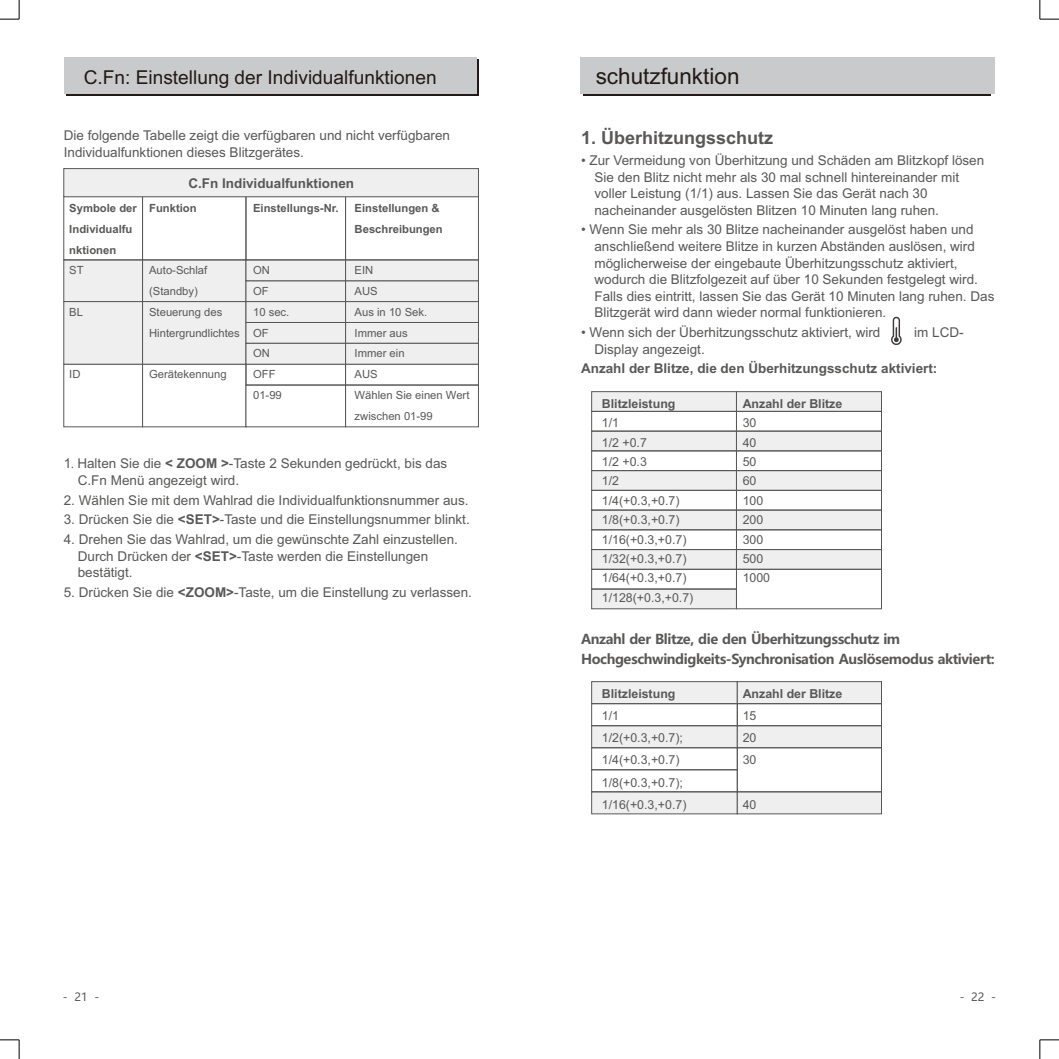
<style>
.page{position:relative;width:1059px;height:1059px;background:#fff}
.page>*{position:absolute;margin:0;border:0;box-sizing:border-box;transform-origin:0 0}
.t1{font:22.5px "Arial";color:#231916}
.t2{font:19.12px "Arial";color:#231916}
.t3{font:700 18px "Arial";color:#595857}
.t4{font:13.5px/16.7px "Arial";color:#595857}
.t5{font:700 13.5px/19.6px "Microsoft Ya Hei";letter-spacing:-.03em;color:#595857}
.t6{font:700 13.5px "Arial";color:#595857}
.t7{font:12.38px/19.3px "Arial";color:#595857}
.t8{font:700 12.38px "Arial";color:#595857}
.t9{font:11.25px/20.7px "Arial";color:#595857}
.t10{font:700 11.25px/20.7px "Arial";color:#595857}
.t11{font:11.25px "Microsoft Ya Hei";color:#595857}
.s1{font-family:"Microsoft Ya Hei";font-size:11.25px}
.s2{font-weight:700}
</style>
<div class="page">
<svg style="left:0;top:1039px;width:20px;height:20px"></svg>
<svg style="left:1039px;top:1039px;width:20px;height:20px"></svg>
<svg style="left:1039px;top:0;width:20px;height:20px"></svg>
<svg style="left:0;top:0;width:20px;height:20px"></svg>
<div style="left:583px;top:59px;width:407px;height:37px;background:#231916"></div>
<div style="left:580px;top:57px;width:415px;height:37px;background:#c9cacb"></div>
<div style="left:591px;top:725px;width:147px;height:23px;background:#efeff0"></div>
<div style="left:591px;top:681px;width:147px;height:23px;background:#efeff0;border:1px solid #595857"></div>
<div style="left:591px;top:791px;width:147px;height:23px;background:#efeff0;border:1px solid #595857"></div>
<div style="left:737px;top:681px;width:145px;height:23px;background:#efeff0;border:1px solid #595857"></div>
<div style="left:737px;top:725px;width:145px;height:23px;background:#efeff0"></div>
<div style="left:737px;top:791px;width:145px;height:23px;background:#efeff0;border:1px solid #595857"></div>
<div style="left:591px;top:588px;width:146px;height:21px;background:#efeff0;border:1px solid #595857"></div>
<div style="left:591px;top:431px;width:146px;height:20px;background:#efeff0"></div>
<div style="left:591px;top:391px;width:146px;height:21px;background:#efeff0;border:1px solid #595857"></div>
<div style="left:591px;top:470px;width:146px;height:21px;background:#efeff0"></div>
<div style="left:736px;top:431px;width:146px;height:20px;background:#efeff0"></div>
<div style="left:736px;top:391px;width:146px;height:21px;background:#efeff0;border:1px solid #595857"></div>
<div style="left:736px;top:470px;width:146px;height:21px;background:#efeff0"></div>
<div style="left:591px;top:549px;width:146px;height:21px;background:#efeff0"></div>
<div style="left:591px;top:509px;width:146px;height:21px;background:#efeff0;border:1px solid #595857"></div>
<div style="left:736px;top:549px;width:146px;height:21px;background:#efeff0"></div>
<div style="left:736px;top:509px;width:146px;height:21px;background:#efeff0;border:1px solid #595857"></div>
<div style="left:591px;top:450px;width:146px;height:21px;border:1px solid #595857"></div>
<div style="left:591px;top:411px;width:146px;height:21px;border:1px solid #595857"></div>
<div style="left:591px;top:490px;width:146px;height:20px;border:1px solid #595857"></div>
<div style="left:736px;top:450px;width:146px;height:21px;border:1px solid #595857"></div>
<div style="left:736px;top:411px;width:146px;height:21px;border:1px solid #595857"></div>
<div style="left:736px;top:490px;width:146px;height:20px;border:1px solid #595857"></div>
<div style="left:591px;top:529px;width:146px;height:21px;border:1px solid #595857"></div>
<div style="left:736px;top:569px;width:146px;height:40px;border:1px solid #595857"></div>
<div style="left:736px;top:529px;width:146px;height:21px;border:1px solid #595857"></div>
<div style="left:591px;top:569px;width:146px;height:20px;border:1px solid #595857"></div>
<div style="left:591px;top:747px;width:147px;height:23px;border:1px solid #595857"></div>
<div style="left:591px;top:703px;width:147px;height:23px;border:1px solid #595857"></div>
<div style="left:591px;top:769px;width:147px;height:23px;border:1px solid #595857"></div>
<div style="left:737px;top:703px;width:145px;height:23px;border:1px solid #595857"></div>
<div style="left:737px;top:747px;width:145px;height:45px;border:1px solid #595857"></div>
<svg style="left:891px;top:316px;width:11px;height:29px"></svg>
<div style="left:66px;top:59px;width:412px;height:37px;background:#231916"></div>
<div style="left:64px;top:57px;width:412px;height:37px;background:#c9cacb"></div>
<div style="left:345px;top:384px;width:134px;height:43px;background:#fff;border:1px solid #595857"></div>
<div style="left:142px;top:364px;width:104px;height:63px;background:#fff;border:1px solid #595857"></div>
<div style="left:63px;top:364px;width:80px;height:63px;background:#fff;border:1px solid #595857"></div>
<div style="left:345px;top:364px;width:134px;height:21px;border:1px solid #595857"></div>
<div style="left:245px;top:384px;width:101px;height:43px;background:#fff;border:1px solid #595857"></div>
<div style="left:245px;top:364px;width:101px;height:21px;border:1px solid #595857"></div>
<div style="left:345px;top:280px;width:134px;height:22px;background:#efeff0"></div>
<div style="left:345px;top:259px;width:134px;height:22px;background:#efeff0;border:1px solid #595857"></div>
<div style="left:142px;top:259px;width:104px;height:43px;background:#efeff0;border:1px solid #595857"></div>
<div style="left:63px;top:259px;width:80px;height:43px;background:#efeff0;border:1px solid #595857"></div>
<div style="left:245px;top:280px;width:101px;height:22px;background:#efeff0"></div>
<div style="left:245px;top:259px;width:101px;height:22px;background:#efeff0;border:1px solid #595857"></div>
<div style="left:345px;top:322px;width:134px;height:22px;background:#efeff0"></div>
<div style="left:345px;top:301px;width:134px;height:22px;background:#efeff0;border:1px solid #595857"></div>
<div style="left:142px;top:301px;width:104px;height:64px;background:#efeff0;border:1px solid #595857"></div>
<div style="left:63px;top:301px;width:80px;height:64px;background:#efeff0;border:1px solid #595857"></div>
<div style="left:245px;top:322px;width:101px;height:22px;background:#efeff0"></div>
<div style="left:245px;top:301px;width:101px;height:22px;background:#efeff0;border:1px solid #595857"></div>
<div style="left:345px;top:343px;width:134px;height:22px;background:#efeff0;border:1px solid #595857"></div>
<div style="left:245px;top:343px;width:101px;height:22px;background:#efeff0;border:1px solid #595857"></div>
<div style="left:63px;top:195px;width:80px;height:65px;border:1px solid #595857"></div>
<div style="left:142px;top:195px;width:104px;height:65px;border:1px solid #595857"></div>
<div style="left:245px;top:195px;width:101px;height:65px;border:1px solid #595857"></div>
<div style="left:345px;top:195px;width:134px;height:65px;border:1px solid #595857"></div>
<div style="left:63px;top:168px;width:416px;height:29px;background:#efeff0;border:1px solid #595857"></div>
<h2 class="t2" style="left:84px;top:70px;width:354px">C.Fn: Einstellung der Individualfunktionen</h2>
<p class="t4" style="left:64px;top:128px;width:388px">Die folgende Tabelle zeigt die verfügbaren und nicht verfügbaren<br>Individualfunktionen dieses Blitzgerätes.</p>
<p class="t6" style="left:188px;top:178px;width:167px">C.Fn Individualfunktionen</p>
<p class="t10" style="left:69px;top:199px;width:69px">Symbole der<br>Individualfu nktionen</p>
<p class="t9" style="left:69px;top:261px;width:16px">ST</p>
<p class="t9" style="left:69px;top:303px;width:15px">BL</p>
<p class="t10" style="left:355px;top:199px;width:90px">Einstellungen &amp;<br>Beschreibungen</p>
<p class="t9" style="left:355px;top:261px;width:116px">EIN<br>AUS<br>Aus in 10 Sek.<br>Immer aus<br>Immer ein<br>AUS<br>Wählen Sie einen Wert zwischen 01-99</p>
<p class="t10" style="left:149px;top:199px;width:49px">Funktion</p>
<p class="t10" style="left:253px;top:199px;width:87px">Einstellungs-Nr.</p>
<p class="t9" style="left:149px;top:261px;width:92px">Auto-Schlaf (Standby)<br>Steuerung des<br>Hintergrundlichtes</p>
<p class="t9" style="left:149px;top:365px;width:79px">Gerätekennung</p>
<p class="t9" style="left:253px;top:261px;width:38px">ON<br>OF<br>10 sec.<br>OF<br>ON<br>OFF<br>01-99</p>
<p class="t9" style="left:69px;top:365px;width:13px">ID</p>
<p class="t4" style="left:78px;top:456px;width:371px;text-indent:-14px">1<span class="s1">.</span> Halten Sie die <span class="s2">&lt; ZOOM &gt;</span>-Taste 2 Sekunden gedrückt, bis das<br>C.Fn Menü angezeigt wird.</p>
<p class="t4" style="left:64px;top:493px;width:406px">2. Wählen Sie mit dem Wahlrad die Individualfunktionsnummer aus.</p>
<p class="t4" style="left:64px;top:512px;width:407px">3. Drücken Sie die <span class="s2">&lt;SET&gt;</span>-Taste und die Einstellungsnummer blinkt.</p>
<p class="t4" style="left:78px;top:532px;width:382px;text-indent:-14px">4. Drehen Sie das Wahlrad, um die gewünschte Zahl einzustellen.<br>Durch Drücken der <span class="s2">&lt;SET&gt;</span>-Taste werden die Einstellungen bestätigt.</p>
<p class="t4" style="left:64px;top:585px;width:410px">5. Drücken Sie die <span class="s2">&lt;ZOOM&gt;</span>-Taste, um die Einstellung zu verlassen.</p>
<h1 class="t1" style="left:596px;top:68px;width:145px">schutzfunktion</h1>
<h3 class="t3" style="left:581px;top:131px;width:194px">1. Überhitzungsschutz</h3>
<p class="t4" style="left:594px;top:153px;width:391px;text-indent:-13px">• Zur Vermeidung von Überhitzung und Schäden am Blitzkopf lösen Sie den Blitz nicht mehr als 30 mal schnell hintereinander mit voller Leistung (1/1) aus. Lassen Sie das Gerät nach 30 nacheinander ausgelösten Blitzen 10 Minuten lang ruhen.</p>
<p class="t4" style="left:594px;top:222px;width:401px;text-indent:-13px">• Wenn Sie mehr als 30 Blitze nacheinander ausgelöst haben und anschließend weitere Blitze in kurzen Abständen auslösen, wird möglicherweise der eingebaute Überhitzungsschutz aktiviert, wodurch die Blitzfolgezeit auf über 10 Sekunden festgelegt wird.<br>Falls dies eintritt, lassen Sie das Gerät 10 Minuten lang ruhen. Das Blitzgerät wird dann wieder normal funktionieren.</p>
<p class="t4" style="left:581px;top:325px;width:301px">• Wenn sich der Überhitzungsschutz aktiviert, wird</p>
<p class="t4" style="left:914px;top:325px;width:51px">im LCD-</p>
<p class="t4" style="left:594px;top:342px;width:112px">Display angezeigt.</p>
<p class="t6" style="left:581px;top:363px;width:358px">Anzahl der Blitze, die den Überhitzungsschutz aktiviert:</p>
<p class="t8" style="left:602px;top:399px;width:75px">Blitzleistung</p>
<p class="t7" style="left:602px;top:414px;width:93px">1/1<br>1/2 +0.7<br>1/2 +0.3<br>1/2<br>1/4(+0.3,+0.7)<br>1/8(+0.3,+0.7)<br>1/16(+0.3,+0.7)<br>1/32(+0.3,+0.7)<br>1/64(+0.3,+0.7)<br>1/128(+0.3,+0.7)</p>
<p class="t8" style="left:742px;top:399px;width:101px">Anzahl der Blitze</p>
<p class="t7" style="left:742px;top:414px;width:29px">30<br>40<br>50<br>60<br>100<br>200<br>300<br>500<br>1000</p>
<p class="t5" style="left:581px;top:630px;width:415px">Anzahl der Blitze, die den Überhitzungsschutz im<br>Hochgeschwindigkeits-Synchronisation Auslösemodus aktiviert:</p>
<p class="t8" style="left:602px;top:689px;width:75px">Blitzleistung</p>
<p class="t7" style="left:602px;top:706px;width:86px;line-height:22.1px">1/1<br>1/2(+0.3,+0.7);<br>1/4(+0.3,+0.7)<br>1/8(+0.3,+0.7);<br>1/16(+0.3,+0.7)</p>
<p class="t8" style="left:742px;top:689px;width:101px">Anzahl der Blitze</p>
<p class="t7" style="left:742px;top:706px;width:15px;line-height:22.1px;text-align:justify">15<br>20<br>30</p>
<p class="t7" style="left:742px;top:796px;width:15px">40</p>
<p class="t11" style="left:63px;top:992px;width:38px">- 21 -</p>
<p class="t11" style="left:959px;top:992px;width:38px">- 22 -</p>
</div>
